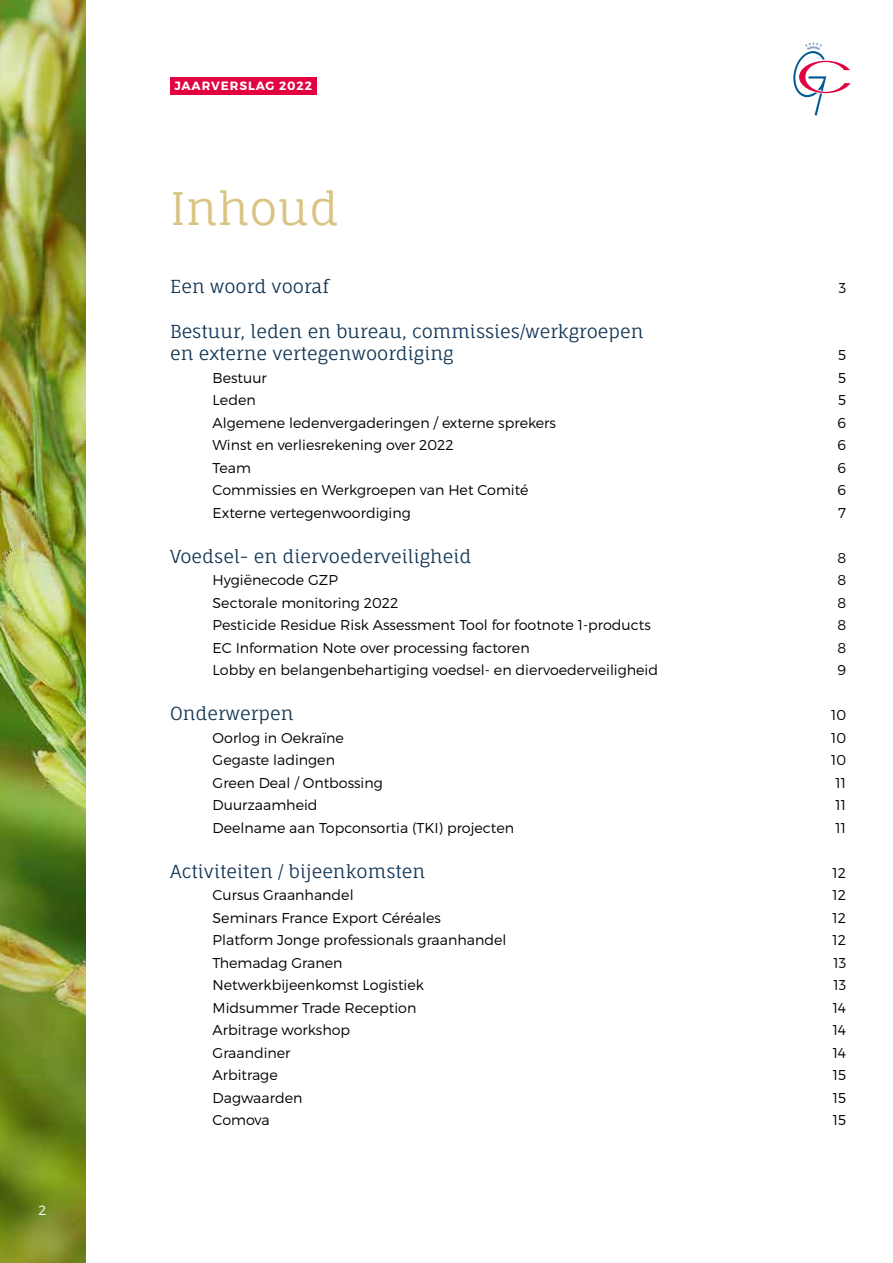
<style>
.page{position:relative;width:893px;height:1263px;background:#fff}
.page>*{position:absolute;margin:0;border:0;box-sizing:border-box;transform-origin:0 0}
.t1{font:45px "Fauna One";color:#d9c483}
.t2{font:18px/22.5px "Fauna One";color:#133656}
.t3{font:300 14.25px "Montserrat";color:#000}
.t4{font:300 13.5px "Montserrat";color:#fff}
.t5{font:700 12px "Montserrat";letter-spacing:.075em;color:#fff}
</style>
<div class="page">
<div style="left:170px;top:77px;width:147px;height:17px;background:#e20241"></div>
<img style="left:0;top:0;width:85px;height:1263px">
<svg style="left:793px;top:43px;width:57px;height:73px"></svg>
<p class="t4" style="left:39px;top:1202px;width:9px">2</p>
<p class="t5" style="left:174px;top:78px;width:139px">JAARVERSLAG 2022</p>
<h1 class="t1" style="left:170px;top:180px;width:170px">Inhoud</h1>
<p class="t2" style="left:170px;top:275px;width:160px">Een woord vooraf</p>
<p class="t3" style="left:839px;top:279px;width:9px">3</p>
<p class="t2" style="left:170px;top:320px;width:475px">Bestuur, leden en bureau, commissies/werkgroepen en externe vertegenwoordiging</p>
<p class="t3" style="left:838px;top:346px;width:10px">5</p>
<p class="t3" style="left:213px;top:369px;width:56px">Bestuur</p>
<p class="t3" style="left:838px;top:369px;width:10px">5</p>
<p class="t3" style="left:213px;top:391px;width:45px">Leden</p>
<p class="t3" style="left:838px;top:391px;width:10px">5</p>
<p class="t3" style="left:213px;top:414px;width:345px">Algemene ledenvergaderingen / externe sprekers</p>
<p class="t3" style="left:838px;top:414px;width:10px">6</p>
<p class="t3" style="left:213px;top:436px;width:243px">Winst en verliesrekening over 2022</p>
<p class="t3" style="left:838px;top:436px;width:10px">6</p>
<p class="t3" style="left:213px;top:459px;width:40px">Team</p>
<p class="t3" style="left:838px;top:459px;width:10px">6</p>
<p class="t3" style="left:213px;top:481px;width:317px">Commissies en Werkgroepen van Het Comité</p>
<p class="t3" style="left:838px;top:481px;width:10px">6</p>
<p class="t3" style="left:213px;top:504px;width:200px">Externe vertegenwoordiging</p>
<p class="t3" style="left:838px;top:504px;width:9px">7</p>
<p class="t2" style="left:170px;top:545px;width:303px">Voedsel- en diervoederveiligheid</p>
<p class="t3" style="left:837px;top:549px;width:10px">8</p>
<p class="t3" style="left:213px;top:571px;width:127px">Hygiënecode GZP</p>
<p class="t3" style="left:837px;top:571px;width:10px">8</p>
<p class="t3" style="left:213px;top:594px;width:187px">Sectorale monitoring 2022</p>
<p class="t3" style="left:837px;top:594px;width:10px">8</p>
<p class="t3" style="left:213px;top:616px;width:440px">Pesticide Residue Risk Assessment Tool for footnote 1-products</p>
<p class="t3" style="left:837px;top:616px;width:10px">8</p>
<p class="t3" style="left:213px;top:639px;width:319px">EC Information Note over processing factoren</p>
<p class="t3" style="left:837px;top:639px;width:10px">8</p>
<p class="t3" style="left:213px;top:661px;width:447px">Lobby en belangenbehartiging voedsel- en diervoederveiligheid</p>
<p class="t3" style="left:838px;top:661px;width:10px">9</p>
<p class="t2" style="left:170px;top:702px;width:125px">Onderwerpen</p>
<p class="t3" style="left:831px;top:706px;width:17px">10</p>
<p class="t3" style="left:213px;top:729px;width:133px">Oorlog in Oekraïne</p>
<p class="t3" style="left:831px;top:729px;width:17px">10</p>
<p class="t3" style="left:213px;top:751px;width:124px">Gegaste ladingen</p>
<p class="t3" style="left:831px;top:751px;width:17px">10</p>
<p class="t3" style="left:213px;top:774px;width:172px">Green Deal / Ontbossing</p>
<p class="t3" style="left:836px;top:774px;width:12px">11</p>
<p class="t3" style="left:213px;top:796px;width:106px">Duurzaamheid</p>
<p class="t3" style="left:836px;top:796px;width:12px">11</p>
<p class="t3" style="left:213px;top:819px;width:303px">Deelname aan Topconsortia (TKI) projecten</p>
<p class="t3" style="left:836px;top:819px;width:12px">11</p>
<p class="t2" style="left:170px;top:860px;width:257px">Activiteiten / bijeenkomsten</p>
<p class="t3" style="left:833px;top:864px;width:15px">12</p>
<p class="t3" style="left:213px;top:886px;width:143px">Cursus Graanhandel</p>
<p class="t3" style="left:833px;top:886px;width:15px">12</p>
<p class="t3" style="left:213px;top:909px;width:230px">Seminars France Export Céréales</p>
<p class="t3" style="left:833px;top:909px;width:15px">12</p>
<p class="t3" style="left:213px;top:931px;width:295px">Platform Jonge professionals graanhandel</p>
<p class="t3" style="left:833px;top:931px;width:15px">12</p>
<p class="t3" style="left:213px;top:954px;width:131px">Themadag Granen</p>
<p class="t3" style="left:833px;top:954px;width:14px">13</p>
<p class="t3" style="left:213px;top:976px;width:213px">Netwerkbijeenkomst Logistiek</p>
<p class="t3" style="left:833px;top:976px;width:14px">13</p>
<p class="t3" style="left:213px;top:999px;width:205px">Midsummer Trade Reception</p>
<p class="t3" style="left:833px;top:999px;width:15px">14</p>
<p class="t3" style="left:213px;top:1021px;width:139px">Arbitrage workshop</p>
<p class="t3" style="left:833px;top:1021px;width:15px">14</p>
<p class="t3" style="left:213px;top:1044px;width:79px">Graandiner</p>
<p class="t3" style="left:833px;top:1044px;width:15px">14</p>
<p class="t3" style="left:213px;top:1066px;width:67px">Arbitrage</p>
<p class="t3" style="left:833px;top:1066px;width:15px">15</p>
<p class="t3" style="left:213px;top:1089px;width:91px">Dagwaarden</p>
<p class="t3" style="left:833px;top:1089px;width:15px">15</p>
<p class="t3" style="left:213px;top:1111px;width:59px">Comova</p>
<p class="t3" style="left:833px;top:1111px;width:15px">15</p>
</div>
